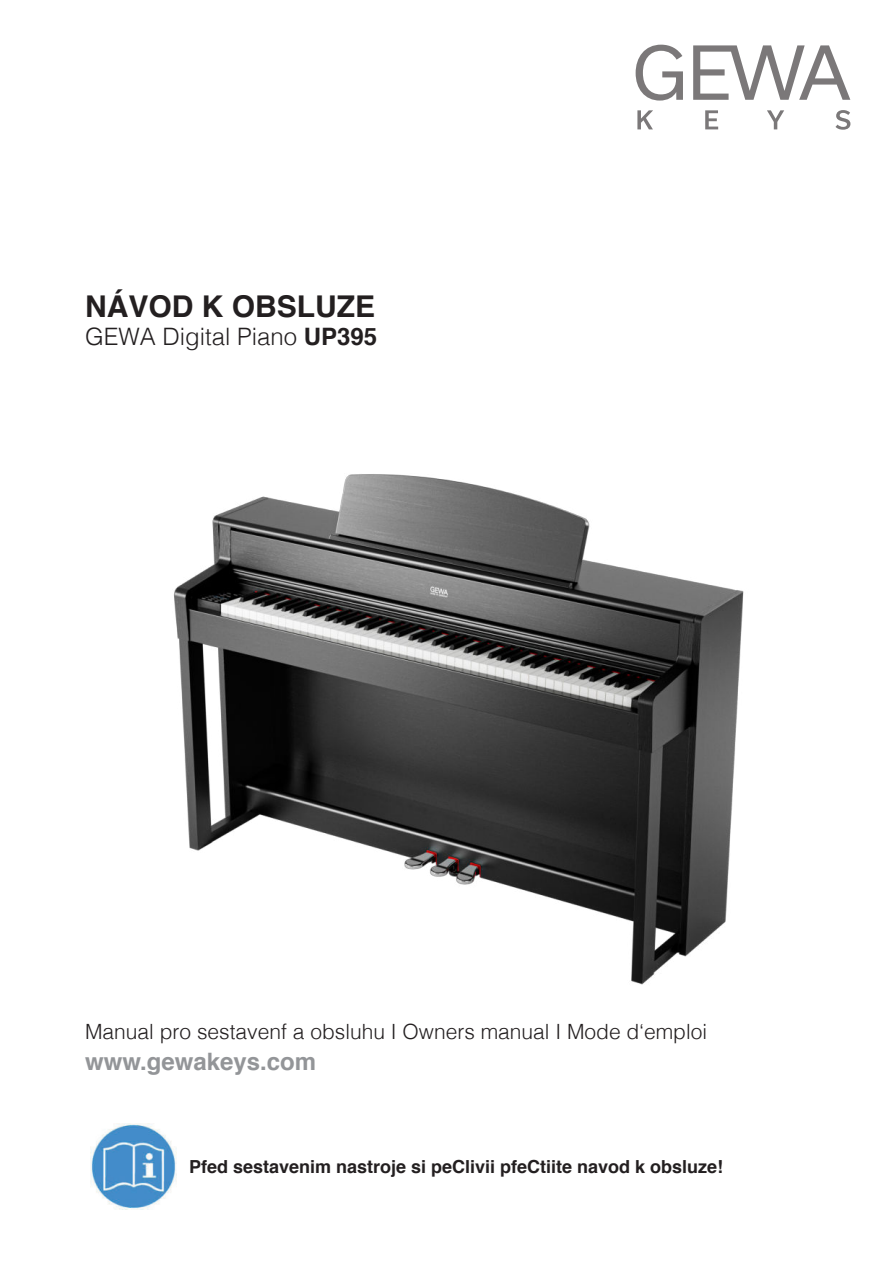
<style>
.page{position:relative;width:893px;height:1263px;background:#fff}
.page>*{position:absolute;margin:0;border:0;box-sizing:border-box;transform-origin:0 0}
.t1{font:700 30px "Helvetica";color:#231f20}
.t2{font:300 24px "Helvetica";color:#231f20}
.t3{font:700 24px "Helvetica";color:#939598}
.t4{font:300 21px "Helvetica";color:#231f20}
.t5{font:700 18px "Helvetica";color:#231f20}
.s1{font-weight:700}
</style>
<div class="page">
<img style="left:174px;top:474px;width:570px;height:511px">
<svg style="left:637px;top:110px;width:16px;height:19px"></svg>
<svg style="left:705px;top:110px;width:13px;height:19px"></svg>
<svg style="left:767px;top:110px;width:17px;height:19px"></svg>
<svg style="left:835px;top:110px;width:15px;height:20px"></svg>
<svg style="left:636px;top:45px;width:47px;height:56px"></svg>
<svg style="left:693px;top:45px;width:157px;height:55px"></svg>
<img style="left:90px;top:1124px;width:87px;height:86px">
<h1 class="t1" style="left:85px;top:294px;width:292px">NÁVOD K OBSLUZE</h1>
<h2 class="t2" style="left:85px;top:323px;width:294px">GEWA Digital Piano <span class="s1">UP395</span></h2>
<p class="t4" style="left:85px;top:1019px;width:624px">Manual pro sestavenf a obsluhu I Owners manual I Mode d‘emploi</p>
<h2 class="t3" style="left:85px;top:1052px;width:233px">www.gewakeys.com</h2>
<p class="t5" style="left:189px;top:1159px;width:536px">Pfed sestavenim nastroje si peClivii pfeCtiite navod k obsluze!</p>
</div>
